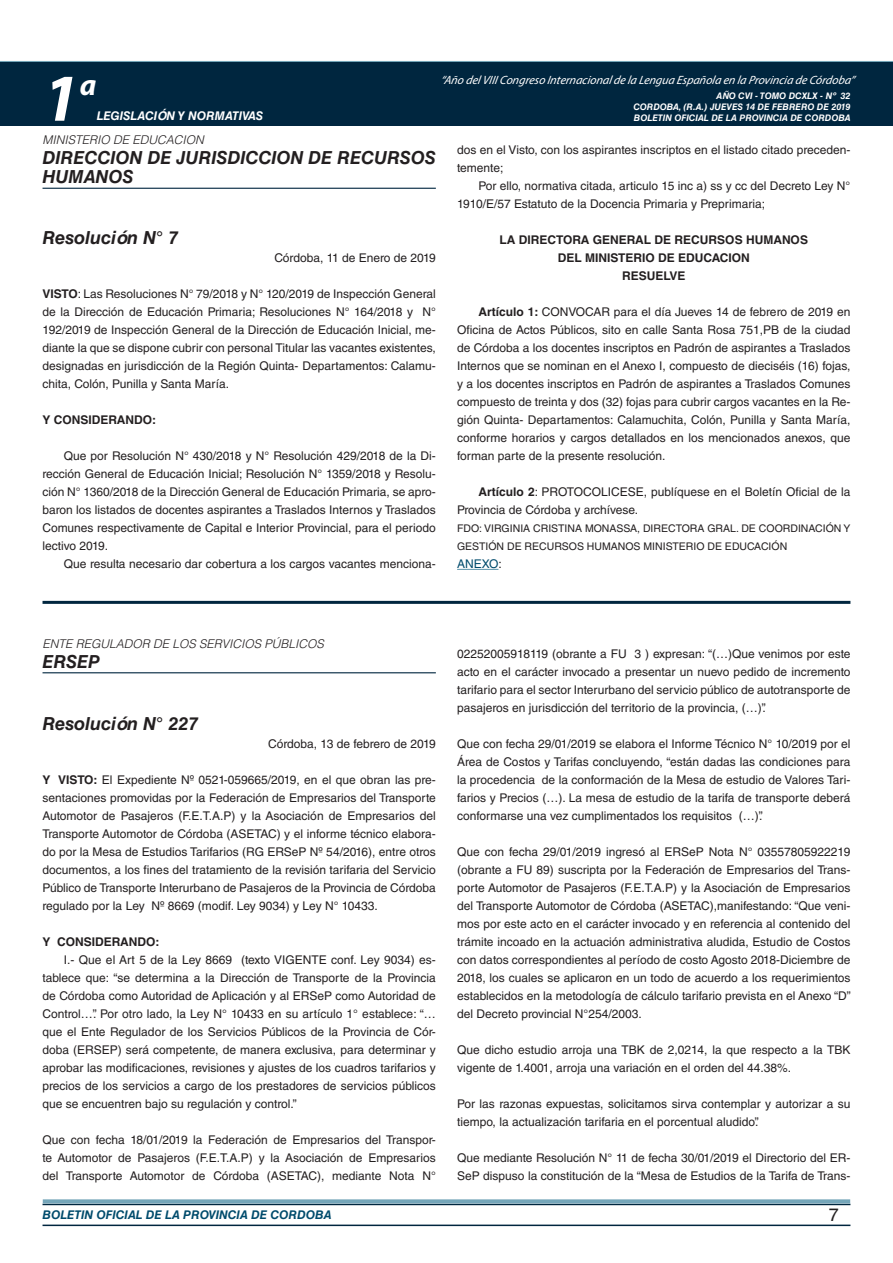
<style>
.page{position:relative;width:893px;height:1263px;background:#fff}
.page>*{position:absolute;margin:0;border:0;box-sizing:border-box;transform-origin:0 0}
.t1{font:italic 700 67.5px "Myriad Pro";color:#fff}
.t2{font:italic 700 30px "Myriad Pro";color:#fff}
.NOMBRE_DE_MINISTERIO{font:italic 700 18px/19.5px "Helvetica LT Std";color:#231f20}
.DOC__N{font:italic 700 18px "Helvetica LT Std";color:#231f20}
.t3{font:18px "Helvetica LT Std";color:#231f20}
.TEXTO_BASE{font:12px/18px "Helvetica LT Std";color:#231f20;text-align:justify}
.TEXTO_BASE-2{font:700 12px "Helvetica LT Std";color:#231f20}
.t4{font:italic 12px "Myriad Pro";color:#fff}
.NOMBRE_DE_MINISTERIO-2{font:italic 300 12px "Helvetica LT Std";color:#231f20}
.t5{font:italic 700 12px "Helvetica LT Std";color:#004b6c}
.t6{font:italic 700 12px "Helvetica LT Std";color:#fff}
.TEXTO_BASE-3{font:12px "Helvetica LT Std";color:#004b6c}
.FIRMA{font:10.5px/18px "Helvetica LT Std";color:#231f20}
.t7{font:italic 700 9px/10.8px "Helvetica LT Std";color:#fff;text-align:justify}
.s1{font-weight:700}
.s2{color:#231f20}
</style>
<div class="page">
<div style="left:0;top:61px;width:893px;height:6px;background:#73a5b8"></div>
<div style="left:0;top:62px;width:893px;height:64px;background:#00263f"></div>
<hr style="left:43px;top:1224px;width:807px;height:2px;background:#00263f">
<div style="left:42px;top:1198px;width:809px;height:8px;background:#fff;opacity:.75"></div>
<hr style="left:43px;top:188px;width:393px;height:1px;background:#00263f">
<hr style="left:457px;top:569px;width:41px;height:1px;background:#5c93aa">
<hr style="left:43px;top:601px;width:807px;height:3px;background:#00263f">
<hr style="left:43px;top:672px;width:393px;height:1px;background:#00263f">
<h1 class="t1" style="left:43px;top:54px;width:38px">1</h1>
<h2 class="t2" style="left:80px;top:66px;width:18px">a</h2>
<p class="t6" style="left:97px;top:109px;width:168px">LEGISLACIÓN Y NORMATIVAS</p>
<p class="t4" style="left:441px;top:72px;width:416px">“Año delVIIICongreso Internacionalde la Lengua Esp añola en la Provincia de Córdoba”</p>
<p class="t7" style="left:633px;top:91px;width:219px;text-indent:83px">AÑO CVI - TOMO DCXLX - Nº 32<br>CORDOBA, (R.A.) JUEVES 14 DE FEBRERO DE 2019<br>BOLETIN OFICIAL DE LA PROVINCIA DE CORDOBA</p>
<p class="NOMBRE_DE_MINISTERIO-2" style="left:43px;top:133px;width:163px">MINISTERIO DE EDUCACION</p>
<p class="NOMBRE_DE_MINISTERIO" style="left:43px;top:148px;width:395px">DIRECCION DE JURISDICCION DE RECURSOS<br>HUMANOS</p>
<p class="DOC__N" style="left:43px;top:226px;width:137px">Resolución N° 7</p>
<p class="TEXTO_BASE" style="left:274px;top:249px;width:163px">Córdoba, 11 de Enero de 2019</p>
<p class="TEXTO_BASE" style="left:43px;top:285px;width:395px"><span class="s1">VISTO</span>: Las Resoluciones N° 79/2018 y N° 120/2019 de Inspección General de la Dirección de Educación Primaria; Resoluciones N° 164/2018 y N° 192/2019 de Inspección General de la Dirección de Educación Inicial, me&shy;diante la que se dispone cubrir con personal Titular las vacantes existentes, designadas en jurisdicción de la Región Quinta- Departamentos: Calamu&shy;chita, Colón, Punilla y Santa María.</p>
<p class="TEXTO_BASE-2" style="left:43px;top:412px;width:115px">Y CONSIDERANDO:</p>
<p class="TEXTO_BASE" style="left:43px;top:447px;width:395px;text-indent:21px">Que por Resolución N° 430/2018 y N° Resolución 429/2018 de la Di&shy;rección General de Educación Inicial; Resolución N° 1359/2018 y Resolu&shy;ción N° 1360/2018 de la Dirección General de Educación Primaria, se apro&shy;baron los listados de docentes aspirantes a Traslados Internos y Traslados Comunes respectivamente de Capital e Interior Provincial, para el periodo lectivo 2019.</p>
<p class="TEXTO_BASE" style="left:64px;top:555px;width:374px">Que resulta necesario dar cobertura a los cargos vacantes menciona-</p>
<p class="TEXTO_BASE" style="left:457px;top:141px;width:395px">dos en el Visto, con los aspirantes inscriptos en el listado citado preceden&shy;temente;</p>
<p class="TEXTO_BASE" style="left:457px;top:177px;width:395px;text-indent:21px">Por ello, normativa citada, articulo 15 inc a) ss y cc del Decreto Ley N°<br>1910/E/57 Estatuto de la Docencia Primaria y Preprimaria;</p>
<p class="TEXTO_BASE-2" style="left:500px;top:232px;width:310px">LA DIRECTORA GENERAL DE RECURSOS HUMANOS</p>
<p class="TEXTO_BASE-2" style="left:558px;top:250px;width:194px">DEL MINISTERIO DE EDUCACION</p>
<p class="TEXTO_BASE-2" style="left:622px;top:268px;width:65px">RESUELVE</p>
<p class="TEXTO_BASE" style="left:457px;top:303px;width:395px;text-indent:21px"><span class="s1">Artículo 1:</span> CONVOCAR para el día Jueves 14 de febrero de 2019 en Oficina de Actos Públicos, sito en calle Santa Rosa 751,PB de la ciudad de Córdoba a los docentes inscriptos en Padrón de aspirantes a Traslados Internos que se nominan en el Anexo I, compuesto de dieciséis (16) fojas, y a los docentes inscriptos en Padrón de aspirantes a Traslados Comunes compuesto de treinta y dos (32) fojas para cubrir cargos vacantes en la Re&shy;gión Quinta- Departamentos: Calamuchita, Colón, Punilla y Santa María, conforme horarios y cargos detallados en los mencionados anexos, que forman parte de la presente resolución.</p>
<p class="TEXTO_BASE" style="left:457px;top:483px;width:395px;text-indent:21px"><span class="s1">Artículo 2</span>: PROTOCOLICESE, publíquese en el Boletín Oficial de la<br>Provincia de Córdoba y archívese.</p>
<p class="FIRMA" style="left:457px;top:519px;width:395px">FDO: VIRGINIA CRISTINA MONASSA, DIRECTORA GRAL. DE COORDINACIÓN Y<br>GESTIÓN DE RECURSOS HUMANOS MINISTERIO DE EDUCACIÓN</p>
<p class="TEXTO_BASE-3" style="left:457px;top:557px;width:46px">ANEXO<span class="s2">:</span></p>
<p class="NOMBRE_DE_MINISTERIO-2" style="left:43px;top:637px;width:283px">ENTE REGULADOR DE LOS SERVICIOS PÚBLICOS</p>
<p class="NOMBRE_DE_MINISTERIO" style="left:43px;top:652px;width:59px">ERSEP</p>
<p class="DOC__N" style="left:43px;top:712px;width:157px">Resolución N° 227</p>
<p class="TEXTO_BASE" style="left:268px;top:735px;width:169px">Córdoba, 13 de febrero de 2019</p>
<p class="TEXTO_BASE" style="left:43px;top:771px;width:395px"><span class="s1">Y VISTO:</span> El Expediente Nº 0521-059665/2019, en el que obran las pre&shy;sentaciones promovidas por la Federación de Empresarios del Transporte Automotor de Pasajeros (F.E.T.A.P) y la Asociación de Empresarios del Transporte Automotor de Córdoba (ASETAC) y el informe técnico elabora&shy;do por la Mesa de Estudios Tarifarios (RG ERSeP Nº 54/2016), entre otros documentos, a los fines del tratamiento de la revisión tarifaria del Servicio Público de Transporte Interurbano de Pasajeros de la Provincia de Córdoba regulado por la Ley Nº 8669 (modif. Ley 9034) y Ley N° 10433.</p>
<p class="TEXTO_BASE-2" style="left:43px;top:934px;width:119px">Y CONSIDERANDO:</p>
<p class="TEXTO_BASE" style="left:43px;top:951px;width:395px;text-indent:21px">I.- Que el Art 5 de la Ley 8669 (texto VIGENTE conf. Ley 9034) es&shy;tablece que: “se determina a la Dirección de Transporte de la Provincia de Córdoba como Autoridad de Aplicación y al ERSeP como Autoridad de Control…”. Por otro lado, la Ley N° 10433 en su artículo 1° establece: “… que el Ente Regulador de los Servicios Públicos de la Provincia de Cór&shy;doba (ERSEP) será competente, de manera exclusiva, para determinar y aprobar las modificaciones, revisiones y ajustes de los cuadros tarifarios y precios de los servicios a cargo de los prestadores de servicios públicos que se encuentren bajo su regulación y control.”</p>
<p class="TEXTO_BASE" style="left:43px;top:1131px;width:395px">Que con fecha 18/01/2019 la Federación de Empresarios del Transpor&shy;te Automotor de Pasajeros (F.E.T.A.P) y la Asociación de Empresarios del Transporte Automotor de Córdoba (ASETAC), mediante Nota N°</p>
<p class="TEXTO_BASE" style="left:457px;top:645px;width:395px">02252005918119 (obrante a FU 3 ) expresan: “(…)Que venimos por este acto en el carácter invocado a presentar un nuevo pedido de incremento tarifario para el sector Interurbano del servicio público de autotransporte de pasajeros en jurisdicción del territorio de la provincia, (…)”.</p>
<p class="TEXTO_BASE" style="left:457px;top:735px;width:395px">Que con fecha 29/01/2019 se elabora el Informe Técnico N° 10/2019 por el Área de Costos y Tarifas concluyendo, “están dadas las condiciones para la procedencia de la conformación de la Mesa de estudio de Valores Tari&shy;farios y Precios (…). La mesa de estudio de la tarifa de transporte deberá conformarse una vez cumplimentados los requisitos (…)”.</p>
<p class="TEXTO_BASE" style="left:457px;top:843px;width:395px">Que con fecha 29/01/2019 ingresó al ERSeP Nota N° 03557805922219 (obrante a FU 89) suscripta por la Federación de Empresarios del Trans&shy;porte Automotor de Pasajeros (F.E.T.A.P) y la Asociación de Empresarios del Transporte Automotor de Córdoba (ASETAC),manifestando: “Que veni&shy;mos por este acto en el carácter invocado y en referencia al contenido del trámite incoado en la actuación administrativa aludida, Estudio de Costos con datos correspondientes al período de costo Agosto 2018-Diciembre de 2018, los cuales se aplicaron en un todo de acuerdo a los requerimientos establecidos en la metodología de cálculo tarifario prevista en el Anexo “D” del Decreto provincial N°254/2003.</p>
<p class="TEXTO_BASE" style="left:457px;top:1041px;width:395px">Que dicho estudio arroja una TBK de 2,0214, la que respecto a la TBK vigente de 1.4001, arroja una variación en el orden del 44.38%.</p>
<p class="TEXTO_BASE" style="left:457px;top:1095px;width:395px">Por las razonas expuestas, solicitamos sirva contemplar y autorizar a su tiempo, la actualización tarifaria en el porcentual aludido”.</p>
<p class="TEXTO_BASE" style="left:457px;top:1149px;width:395px">Que mediante Resolución N° 11 de fecha 30/01/2019 el Directorio del ER-<br>SeP dispuso la constitución de la “Mesa de Estudios de la Tarifa de Trans-</p>
<p class="t5" style="left:43px;top:1208px;width:290px">BOLETIN OFICIAL DE LA PROVINCIA DE CORDOBA</p>
<h3 class="t3" style="left:829px;top:1204px;width:12px">7</h3>
</div>
